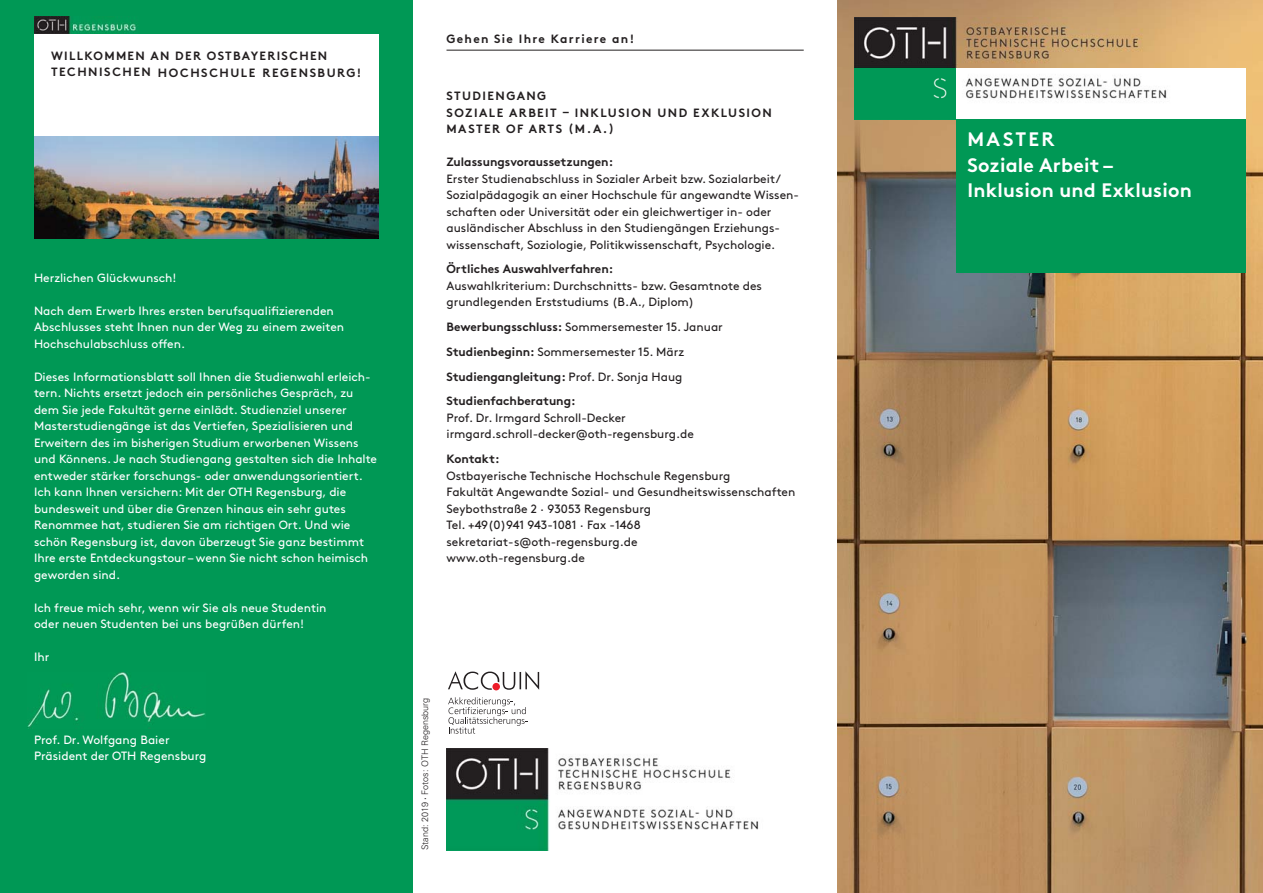
<style>
.page{position:relative;width:1263px;height:893px;background:#fff}
.page>*{position:absolute;margin:0;border:0;box-sizing:border-box;transform-origin:0 0}
.t1{font:700 19.5px/25.5px "Brown Pro";letter-spacing:.01em;color:#fff}
.t2{font:12px/16.5px "Brown Pro";color:#fff}
.t3{font:12px/16.5px "Brown Pro";color:#231f20}
.t4{font:700 12px/24.8px "Brown Pro";color:#231f20}
.t5{font:700 12px/16.5px "Brown Pro";letter-spacing:.11em;color:#231f20}
.t6{font:700 12px "Brown Pro";letter-spacing:-.005em;color:#231f20}
.t7{font:300 9px "Univers";color:#231f20}
.s1{font-weight:400}
.s2{font-family:"Lucida Grande";font-weight:400}
</style>
<div class="page">
<img style="left:838px;top:0;width:425px;height:893px">
<div style="left:0;top:0;width:412px;height:893px;background:#009855"></div>
<hr style="left:446px;top:50px;width:358px;height:1px;background:#231f20">
<img style="left:27px;top:673px;width:179px;height:55px">
<div style="left:34px;top:34px;width:344px;height:204px;background:#fff"></div>
<img style="left:34px;top:136px;width:344px;height:102px">
<img style="left:34px;top:16px;width:104px;height:18px">
<svg style="left:448px;top:671px;width:91px;height:19px"></svg>
<svg style="left:448px;top:697px;width:80px;height:37px"></svg>
<div style="left:492px;top:683px;width:8px;height:7px;background:#ed1c29;border-radius:50%"></div>
<img style="left:447px;top:748px;width:312px;height:102px">
<div style="left:957px;top:68px;width:289px;height:51px;background:#fff"></div>
<img style="left:855px;top:17px;width:320px;height:102px">
<div style="left:957px;top:119px;width:289px;height:153px;background:#009855"></div>
<p class="t5" style="left:51px;top:49px;width:312px">WILLKOMMEN AN DER OSTBAYERISCHEN<br>TECHNISCHEN HOCHSCHULE REGENSBURG!</p>
<p class="t2" style="left:34px;top:271px;width:144px">Herzlichen Glückwunsch!</p>
<p class="t2" style="left:34px;top:304px;width:312px">Nach dem Erwerb Ihres ersten berufsqualifizierenden<br>Abschlusses steht Ihnen nun der Weg zu einem zweiten<br>Hochschulabschluss offen.</p>
<p class="t2" style="left:34px;top:370px;width:345px">Dieses Informationsblatt soll Ihnen die Studienwahl erleich&shy;tern. Nichts ersetzt jedoch ein persönliches Gespräch, zu dem Sie jede Fakultät gerne einlädt. Studienziel unserer Masterstudiengänge ist das Vertiefen, Spezialisieren und<br>Er weitern des im bisherigen Studium erworbenen Wissens und Könnens. Je nach Studiengang gestalten sich die Inhalte entweder stärker forschungs- oder anwendungsorientiert.<br>Ich kann Ihnen versichern: Mit der OTH Regensburg, die bundesweit und über die Grenzen hinaus ein sehr gutes Renommee hat, studieren Sie am richtigen Ort. Und wie schön Regensburg ist, davon überzeugt Sie ganz bestimmt Ihre erste Entdeckungstour – wenn Sie nicht schon heimisch geworden sind.</p>
<p class="t2" style="left:34px;top:601px;width:294px">Ich freue mich sehr, wenn wir Sie als neue Studentin oder neuen Studenten bei uns begrüßen dürfen!</p>
<p class="t2" style="left:34px;top:650px;width:17px">Ihr</p>
<p class="t2" style="left:34px;top:733px;width:174px">Prof. Dr. Wolfgang Baier<br>Präsident der OTH Regensburg</p>
<p class="t5" style="left:446px;top:32px;width:189px">Gehen Sie Ihre Karriere an!</p>
<p class="t5" style="left:447px;top:89px;width:327px">STUDIENGANG<br>SOZIALE ARBEIT – INKLUSION UND EXKLUSION<br>MASTER OF ARTS (M.A.)</p>
<p class="t4" style="left:446px;top:151px;width:168px">Zulassungsvoraussetzungen:</p>
<p class="t3" style="left:446px;top:172px;width:354px">Erster Studienabschluss in Sozialer Arbeit bzw. Sozialarbeit/ Sozialpädagogik an einer Hochschule für angewandte Wissen&shy;schaften oder Universität oder ein gleichwertiger in- oder ausländischer Abschluss in den Studiengängen Erziehungs&shy;wissenschaft, Soziologie, Politikwissenschaft, Psychologie.</p>
<p class="t4" style="left:446px;top:258px;width:168px">Örtliches Auswahlverfahren:</p>
<p class="t3" style="left:446px;top:279px;width:317px">Auswahlkriterium: Durchschnitts- bzw. Gesamtnote des grundlegenden Erststudiums (B.A., Diplom)</p>
<p class="t4" style="left:446px;top:316px;width:278px">Bewerbungsschluss: <span class="s1">Sommersemester 15. Januar </span>Studienbeginn: <span class="s1">Sommersemester 15. März </span>Studiengangleitung: <span class="s1">Prof. Dr. Sonja Haug </span>Studienfachberatung:</p>
<p class="t3" style="left:446px;top:411px;width:249px">Prof. Dr. Irmgard Schroll-Decker irmgard.schroll-decker@oth-regensburg.de</p>
<p class="t6" style="left:446px;top:454px;width:54px">Kontakt:</p>
<p class="t3" style="left:446px;top:469px;width:350px">Ostbayerische Technische Hochschule Regensburg<br>Fakultät Angewandte Sozial- und Gesundheitswissenschaften Seybothstraße 2 · 93053 Regensburg<br>Tel. +49(0)941 943-1081 · Fax -1468 sekretariat-s@oth-regensburg.de<br>www.oth-regensburg.de</p>
<p class="t7" style="left:421px;top:850px;width:154px;rotate:-90deg">Stand: 2019 <span class="s2">·</span> Fotos: OTH Regensburg</p>
<h1 class="t1" style="left:967px;top:129px;width:226px">MASTER<br>Soziale Arbeit –<br>Inklusion und Exklusion</h1>
</div>
